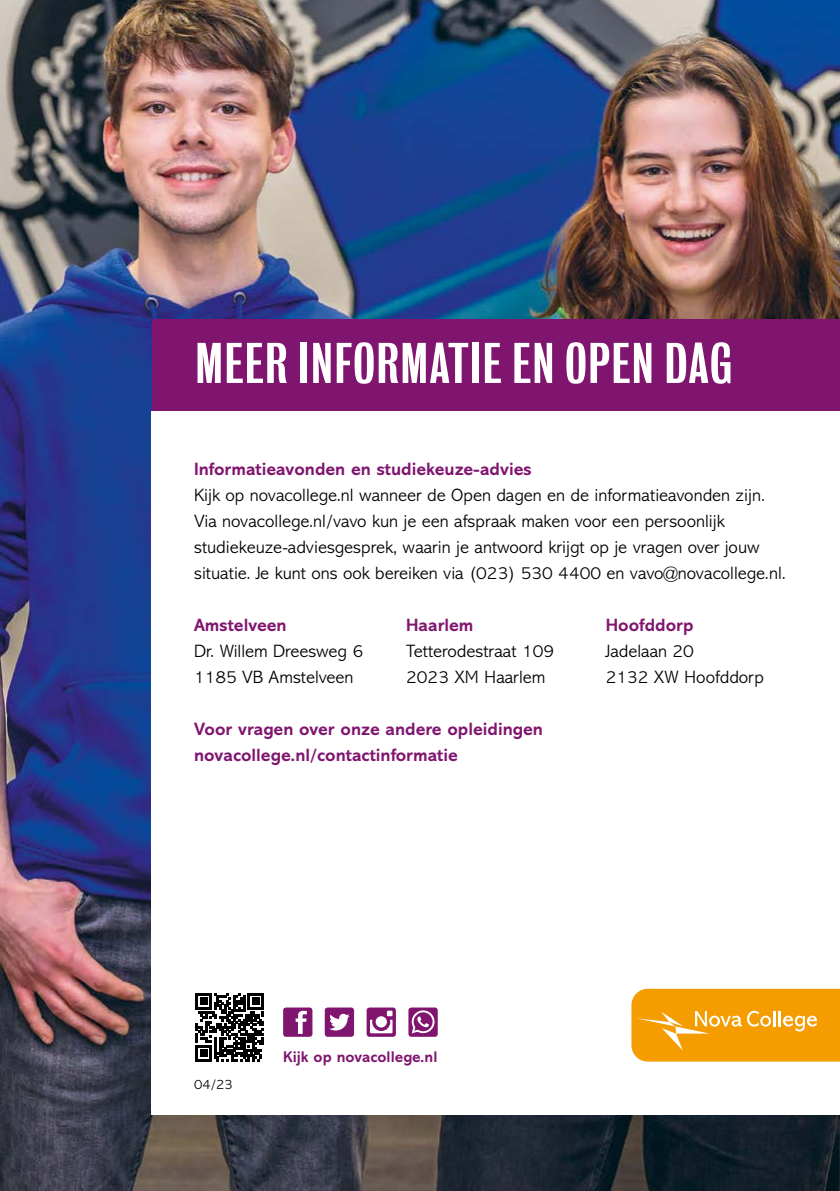
<style>
.page{position:relative;width:840px;height:1191px;background:#fff}
.page>*{position:absolute;margin:0;border:0;box-sizing:border-box;transform-origin:0 0}
.t1{font:52.2px "Bureau Grotesque One Three";letter-spacing:.015em;color:#fff;scale:1.2 1}
.t2{font:300 18px/26px "Abadi MT Pro";color:#000}
.t3{font:700 18px/26px "Abadi MT Std";color:#80156f}
.t4{font:700 15.6px "Abadi MT Std";color:#80156f}
.t5{font:300 14px "Abadi MT Pro";color:#000}
</style>
<div class="page">
<img style="left:0;top:0;width:839px;height:1191px">
<div style="left:151px;top:411px;width:688px;height:703px;background:#fff"></div>
<div style="left:324px;top:1007px;width:30px;height:29px;background:#80156f;border-radius:3px"></div>
<svg style="left:366px;top:1007px;width:29px;height:29px"></svg>
<svg style="left:329px;top:1013px;width:20px;height:17px"></svg>
<div style="left:283px;top:1007px;width:29px;height:29px;background:#80156f;border-radius:3px"></div>
<svg style="left:295px;top:1010px;width:12px;height:23px"></svg>
<svg style="left:370px;top:1010px;width:22px;height:23px"></svg>
<div style="left:408px;top:1007px;width:29px;height:29px;background:#80156f;border-radius:3px"></div>
<svg style="left:411px;top:1010px;width:23px;height:23px"></svg>
<svg style="left:631px;top:988px;width:208px;height:73px;background:#f5a416"></svg>
<svg style="left:195px;top:993px;width:69px;height:68px"></svg>
<div style="left:152px;top:319px;width:687px;height:92px;background:#80156f"></div>
<h1 class="t1" style="left:195px;top:334px;width:449px">MEER INFORMATIE EN OPEN DAG</h1>
<p class="t3" style="left:194px;top:456px;width:339px">Informatieavonden en studiekeuze-advies</p>
<p class="t2" style="left:194px;top:482px;width:593px">Kijk op novacollege.nl wanneer de Open dagen en de informatieavonden zijn.<br>Via novacollege.nl/vavo kun je een afspraak maken voor een persoonlijk studiekeuze-adviesgesprek, waarin je antwoord krijgt op je vragen over jouw situatie. Je kunt ons ook bereiken via (023) 530 4400 en vavo@novacollege.nl.</p>
<p class="t3" style="left:194px;top:612px;width:94px">Amstelveen</p>
<p class="t2" style="left:194px;top:638px;width:170px">Dr. Willem Dreesweg 6<br>1185 VB Amstelveen</p>
<p class="t3" style="left:194px;top:716px;width:350px">Voor vragen over onze andere opleidingen novacollege.nl/contactinformatie</p>
<p class="t3" style="left:605px;top:612px;width:89px">Hoofddorp</p>
<p class="t2" style="left:605px;top:638px;width:160px">Jadelaan 20<br>2132 XW Hoofddorp</p>
<p class="t3" style="left:406px;top:612px;width:69px">Haarlem</p>
<p class="t2" style="left:406px;top:638px;width:149px">Tetterodestraat 109<br>2023 XM Haarlem</p>
<p class="t5" style="left:194px;top:1076px;width:40px">04/23</p>
<p class="t4" style="left:283px;top:1047px;width:156px">Kijk op novacollege.nl</p>
</div>
